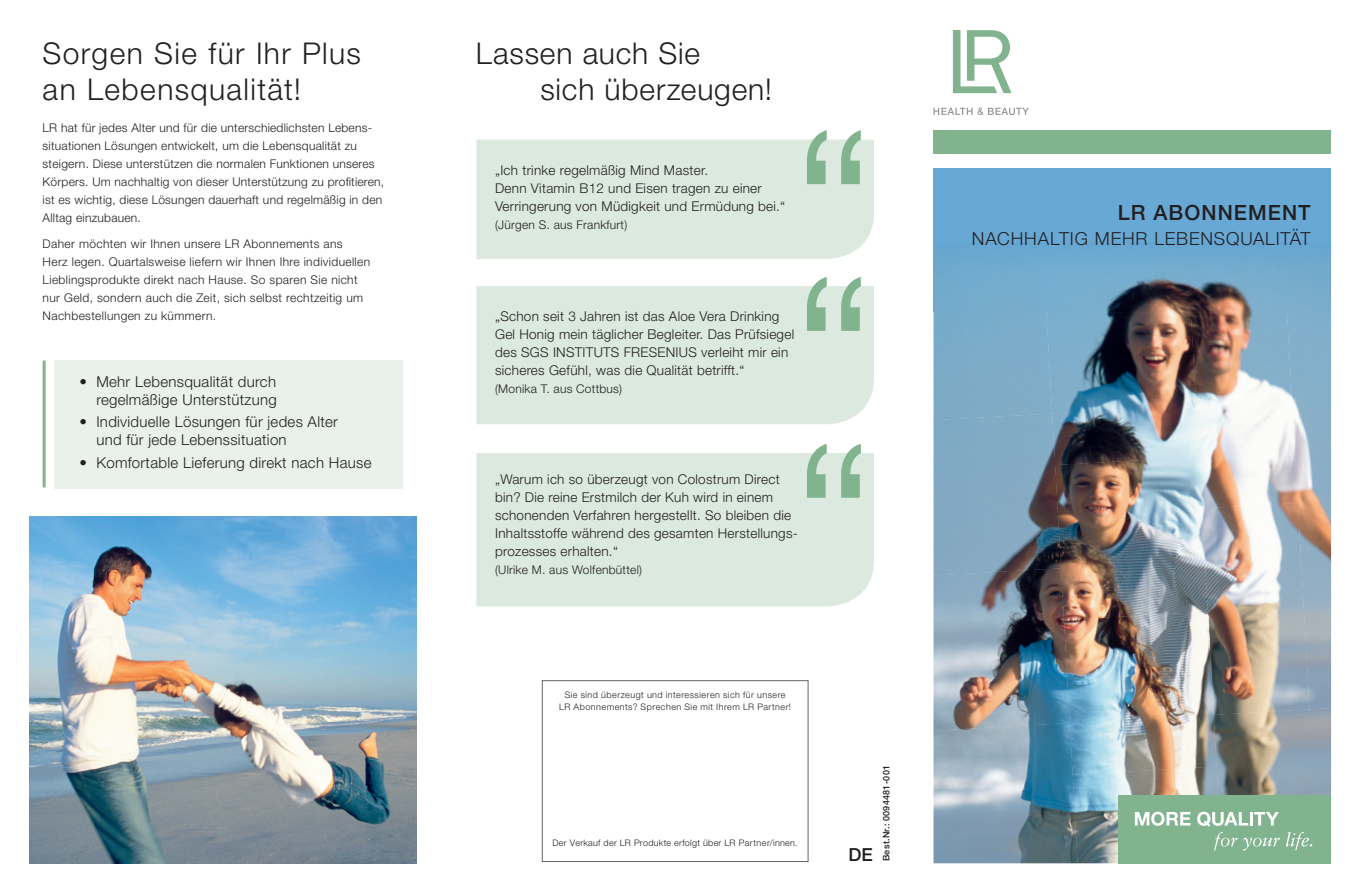
<style>
.page{position:relative;width:1361px;height:894px;background:#fff}
.page>*{position:absolute;margin:0;border:0;box-sizing:border-box;transform-origin:0 0}
.t1{font:300 221.85px "Helvetica Neue LT Pro";color:#81b38f}
.t2{font:300 30px/36px "Helvetica Neue LT Pro";letter-spacing:.04em;color:#231f20}
.t3{font:500 21px "Helvetica Neue LT Pro";letter-spacing:.05em;color:#231f20}
.t4{font:300 18px "Helvetica Neue LT Pro";letter-spacing:.045em;color:#231f20}
.t5{font:500 18px "Helvetica Neue LT Pro";color:#231f20}
.t6{font:300 15px/18px "Helvetica Neue LT Pro";letter-spacing:.02em;color:#231f20;text-align:right}
.t7{font:300 13.5px/18px "Helvetica Neue LT Pro";letter-spacing:.02em;color:#231f20}
.t8{font:300 12px/18px "Helvetica Neue LT Pro";letter-spacing:.02em;color:#231f20}
.t9{font:300 9px/12px "Helvetica Neue LT Pro";letter-spacing:.055em;color:#231f20;text-align:center}
.t10{font:300 9px "Helvetica Neue LT Pro";letter-spacing:.03em;color:#231f20}
.t11{font:500 9px "Helvetica Neue LT Pro";letter-spacing:.025em;color:#231f20}
</style>
<div class="page">
<div style="left:933px;top:168px;width:398px;height:144px;background:#67a8d5"></div>
<div style="left:933px;top:312px;width:113px;height:101px;background:#7dabc8"></div>
<img style="left:1298px;top:312px;width:33px;height:396px">
<img style="left:1046px;top:312px;width:145px;height:145px">
<img style="left:1191px;top:312px;width:107px;height:191px">
<img style="left:933px;top:413px;width:128px;height:155px">
<img style="left:1055px;top:457px;width:153px;height:154px">
<img style="left:1202px;top:503px;width:108px;height:205px">
<img style="left:933px;top:568px;width:137px;height:155px">
<img style="left:1064px;top:611px;width:153px;height:155px">
<img style="left:933px;top:723px;width:145px;height:140px">
<img style="left:1213px;top:708px;width:118px;height:87px">
<img style="left:1072px;top:766px;width:150px;height:97px">
<div style="left:934px;top:261px;width:196px;height:51px;background:#74acce"></div>
<img style="left:1130px;top:261px;width:201px;height:51px">
<img style="left:30px;top:516px;width:387px;height:347px">
<div style="left:542px;top:680px;width:266px;height:182px;border:1px solid #636366"></div>
<svg style="left:933px;top:108px;width:96px;height:7px"></svg>
<svg style="left:953px;top:30px;width:58px;height:63px"></svg>
<div style="left:933px;top:130px;width:398px;height:24px;background:#81b38f"></div>
<div style="left:1118px;top:795px;width:213px;height:68px;background:#81b38f"></div>
<svg style="left:1135px;top:812px;width:55px;height:14px"></svg>
<svg style="left:1197px;top:812px;width:83px;height:39px"></svg>
<svg style="left:1286px;top:832px;width:26px;height:19px"></svg>
<div style="left:54px;top:361px;width:349px;height:128px;background:#e9f1ea"></div>
<div style="left:476px;top:286px;width:398px;height:138px;background:#dbe9de"></div>
<div style="left:476px;top:140px;width:398px;height:119px;background:#dbe9de"></div>
<div style="left:476px;top:453px;width:398px;height:153px;background:#dbe9de"></div>
<hr style="left:43px;top:361px;width:3px;height:126px;background:#81b38f">
<h2 class="t2" style="left:43px;top:35px;width:320px">Sorgen Sie für Ihr Plus an Lebensqualität!</h2>
<p class="t8" style="left:43px;top:118px;width:343px">LR hat für jedes Alter und für die unterschiedlichsten Lebens&shy;situationen Lösungen entwickelt, um die Lebensqualität zu steigern. Diese unterstützen die normalen Funktionen unseres Körpers. Um nachhaltig von dieser Unterstützung zu profitieren, ist es wichtig, diese Lösungen dauerhaft und regelmäßig in den Alltag einzubauen.</p>
<p class="t8" style="left:43px;top:235px;width:329px">Daher möchten wir Ihnen unsere LR Abonnements ans Herz legen. Quartalsweise liefern wir Ihnen Ihre individuellen Lieblingsprodukte direkt nach Hause. So sparen Sie nicht nur Geld, sondern auch die Zeit, sich selbst rechtzeitig um Nachbestellungen zu kümmern.</p>
<p class="t6" style="left:79px;top:373px;width:199px">• Mehr Lebensqualität durch regelmäßige Unterstützung</p>
<p class="t6" style="left:96px;top:413px;width:243px;text-align:left;text-indent:-17px">• Individuelle Lösungen für jedes Alter und für jede Lebenssituation</p>
<p class="t6" style="left:79px;top:453px;width:294px">• Komfortable Lieferung direkt nach Hause</p>
<h2 class="t2" style="left:540px;top:35px;width:233px;text-indent:-65px">Lassen auch Sie<br>sich überzeugen!</h2>
<p class="t7" style="left:495px;top:160px;width:292px">„Ich trinke regelmäßig Mind Master.<br>Denn Vitamin B12 und Eisen tragen zu einer<br>Verringerung von Müdigkeit und Ermüdung bei.“</p>
<p class="t8" style="left:495px;top:215px;width:134px">(Jürgen S. aus Frankfurt)</p>
<h1 class="t1" style="left:793px;top:74px;width:84px">“</h1>
<p class="t7" style="left:495px;top:307px;width:301px">„Schon seit 3 Jahren ist das Aloe Vera Drinking Gel Honig mein täglicher Begleiter. Das Prüfsiegel des SGS INSTITUTS FRESENIUS verleiht mir ein sicheres Gefühl, was die Qualität betrifft.“</p>
<p class="t8" style="left:495px;top:379px;width:129px">(Monika T. aus Cottbus)</p>
<h1 class="t1" style="left:793px;top:221px;width:84px">“</h1>
<p class="t7" style="left:495px;top:470px;width:304px">„Warum ich so überzeugt von Colostrum Direct bin? Die reine Erstmilch der Kuh wird in einem schonenden Verfahren hergestellt. So bleiben die Inhaltsstoffe während des gesamten Herstellungs&shy;prozesses erhalten.“</p>
<p class="t8" style="left:495px;top:560px;width:148px">(Ulrike M. aus Wolfenbüttel)</p>
<h1 class="t1" style="left:793px;top:388px;width:84px">“</h1>
<p class="t9" style="left:559px;top:689px;width:233px">Sie sind überzeugt und interessieren sich für unsere<br>LR Abonnements? Sprechen Sie mit Ihrem LR Partner!</p>
<p class="t10" style="left:552px;top:837px;width:247px">Der Verkauf der LR Produkte erfolgt über LR Partner/innen.</p>
<h3 class="t5" style="left:848px;top:844px;width:26px">DE</h3>
<p class="t11" style="left:881px;top:861px;width:97px;rotate:-90deg">Best.Nr.: 0094481-001</p>
<h3 class="t3" style="left:1118px;top:199px;width:194px">LR ABONNEMENT</h3>
<h3 class="t4" style="left:972px;top:228px;width:340px">NACHHALTIG MEHR LEBENSQUALITÄT</h3>
</div>
